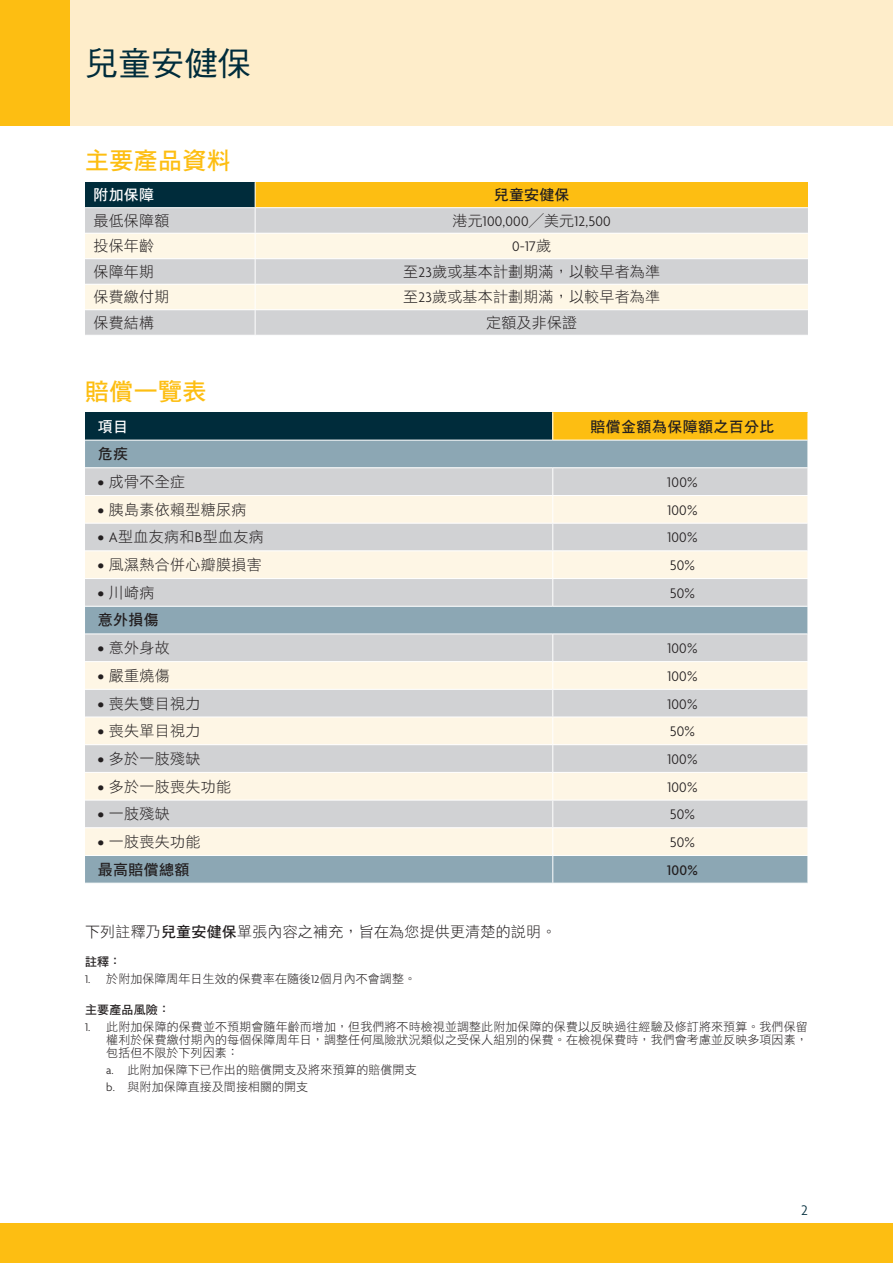
<style>
.page{position:relative;width:893px;height:1263px;background:#fff}
.page>*{position:absolute;margin:0;border:0;box-sizing:border-box;transform-origin:0 0}
.t1{font:33px "DF Hei HK W5";letter-spacing:.005em;color:#002c3b}
._01_Heading_1{font:24px "DF Hei HK W7";letter-spacing:.015em;color:#fdbe12}
._00_Body_text{font:15px "DF Hei HK W3";letter-spacing:.025em;color:#231f20}
._60_Inside_Table_Bod{font:15px "DF Hei HK W3";letter-spacing:.015em;color:#231f20}
._00_Body_text-2{font:300 15px "Agenda";letter-spacing:.015em;color:#231f20}
._00_Body_text-3{font:15px "DF Hei HK W7";letter-spacing:.025em;color:#231f20}
._60_Inside_Table_Bod-2{font:300 15px "Agenda";letter-spacing:.015em;color:#231f20}
._60_Inside_Table_Bod-3{font:15px "DF Hei HK W7";letter-spacing:.015em;color:#231f20}
._60_Inside_Table_Bod-4{font:15px "DF Hei HK W7";color:#fff}
._00_Body_text-4{font:500 15px "Agenda";color:#231f20}
._00_Body_text-5{font:15px "DF Hei HK W7";color:#fff}
.t2{font:300 15px "Agenda";color:#002c3b}
._10_Notes_text{font:12px/12.8px "DF Hei HK W3";letter-spacing:.005em;color:#231f20;text-align:justify}
._00_Body_text-6{font:12px "DF Hei HK W7";letter-spacing:.015em;color:#231f20}
._10_Notes_text-2{font:12px "DF Hei HK W7";color:#231f20}
.s1{font-family:"DF Hei HK W3";font-weight:400}
.s2{font-family:"Agenda";font-weight:300}
.s3{font-family:"Agenda";font-weight:700}
.s4{font-family:"DF Hei HK W7"}
</style>
<div class="page">
<div style="left:0;top:0;width:893px;height:126px;background:#feedca"></div>
<div style="left:0;top:0;width:70px;height:126px;background:#fdbe12"></div>
<div style="left:0;top:1223px;width:893px;height:40px;background:#fdbe12"></div>
<div style="left:85px;top:182px;width:170px;height:26px;background:#002c3b"></div>
<div style="left:255px;top:182px;width:553px;height:26px;background:#fdbe12"></div>
<div style="left:85px;top:208px;width:723px;height:127px;background:#d1d2d4"></div>
<svg style="left:85px;top:234px;width:723px;height:75px;background:#eeeae0"></svg>
<hr style="left:85px;top:284px;width:170px;height:1px;background:#fff">
<hr style="left:255px;top:284px;width:553px;height:1px;background:#fff">
<hr style="left:85px;top:207px;width:170px;height:1px;background:#fff">
<hr style="left:85px;top:258px;width:170px;height:1px;background:#fff">
<hr style="left:85px;top:309px;width:170px;height:1px;background:#fff">
<hr style="left:255px;top:207px;width:553px;height:1px;background:#fff">
<hr style="left:255px;top:258px;width:553px;height:1px;background:#fff">
<hr style="left:255px;top:309px;width:553px;height:1px;background:#fff">
<svg style="left:255px;top:182px;width:1px;height:153px"></svg>
<hr style="left:85px;top:233px;width:170px;height:1px;background:#fff">
<hr style="left:255px;top:233px;width:553px;height:1px;background:#fff">
<div style="left:85px;top:412px;width:468px;height:28px;background:#002c3b"></div>
<div style="left:553px;top:412px;width:255px;height:28px;background:#fdbe12"></div>
<div style="left:85px;top:441px;width:722px;height:442px;background:#8ca7b4"></div>
<div style="left:85px;top:468px;width:722px;height:27px;background:#d1d2d4"></div>
<svg style="left:85px;top:496px;width:722px;height:359px;background:#e0dfd9"></svg>
<hr style="left:85px;top:606px;width:468px;height:1px;background:#fff">
<hr style="left:553px;top:606px;width:255px;height:1px;background:#fff">
<svg style="left:552px;top:412px;width:1px;height:28px"></svg>
<hr style="left:85px;top:467px;width:468px;height:1px;background:#fff">
<hr style="left:553px;top:467px;width:255px;height:1px;background:#fff">
<hr style="left:85px;top:495px;width:468px;height:1px;background:#fff">
<hr style="left:553px;top:495px;width:255px;height:1px;background:#fff">
<hr style="left:85px;top:523px;width:468px;height:1px;background:#fff">
<hr style="left:553px;top:523px;width:255px;height:1px;background:#fff">
<hr style="left:85px;top:550px;width:468px;height:1px;background:#fff">
<hr style="left:553px;top:550px;width:255px;height:1px;background:#fff">
<hr style="left:85px;top:578px;width:468px;height:1px;background:#fff">
<hr style="left:553px;top:578px;width:255px;height:1px;background:#fff">
<svg style="left:552px;top:468px;width:1px;height:138px"></svg>
<hr style="left:85px;top:661px;width:468px;height:1px;background:#fff">
<hr style="left:553px;top:661px;width:255px;height:1px;background:#fff">
<hr style="left:85px;top:689px;width:468px;height:1px;background:#fff">
<hr style="left:553px;top:689px;width:255px;height:1px;background:#fff">
<hr style="left:85px;top:717px;width:468px;height:1px;background:#fff">
<hr style="left:553px;top:717px;width:255px;height:1px;background:#fff">
<hr style="left:85px;top:744px;width:468px;height:1px;background:#fff">
<hr style="left:553px;top:744px;width:255px;height:1px;background:#fff">
<hr style="left:85px;top:772px;width:468px;height:1px;background:#fff">
<hr style="left:553px;top:772px;width:255px;height:1px;background:#fff">
<hr style="left:85px;top:800px;width:468px;height:1px;background:#fff">
<hr style="left:553px;top:800px;width:255px;height:1px;background:#fff">
<hr style="left:85px;top:827px;width:468px;height:1px;background:#fff">
<hr style="left:553px;top:827px;width:255px;height:1px;background:#fff">
<hr style="left:85px;top:633px;width:468px;height:1px;background:#fff">
<hr style="left:553px;top:633px;width:255px;height:1px;background:#fff">
<hr style="left:85px;top:855px;width:468px;height:1px;background:#fff">
<hr style="left:553px;top:855px;width:255px;height:1px;background:#fff">
<svg style="left:552px;top:634px;width:1px;height:249px"></svg>
<svg style="left:807px;top:412px;width:1px;height:471px"></svg>
<p class="t1" style="left:85px;top:45px;width:167px">兒童安健保</p>
<p class="_01_Heading_1" style="left:85px;top:148px;width:147px">主要產品資料</p>
<p class="_60_Inside_Table_Bod-4" style="left:94px;top:187px;width:62px">附加保障</p>
<p class="_60_Inside_Table_Bod-3" style="left:494px;top:187px;width:77px">兒童安健保</p>
<p class="_60_Inside_Table_Bod" style="left:94px;top:212px;width:77px">最低保障額</p>
<p class="_60_Inside_Table_Bod-2" style="left:453px;top:213px;width:160px"><span class="s1">港元</span>100,000<span class="s1">╱美元</span>12,500</p>
<p class="_60_Inside_Table_Bod" style="left:94px;top:238px;width:62px">投保年齡</p>
<p class="_60_Inside_Table_Bod-2" style="left:512px;top:238px;width:41px">0-17<span class="s1">歲</span></p>
<p class="_60_Inside_Table_Bod" style="left:94px;top:263px;width:62px">保障年期</p>
<p class="_60_Inside_Table_Bod" style="left:403px;top:263px;width:258px">至<span class="s2">23</span>歲或基本計劃期滿，以較早者為準</p>
<p class="_60_Inside_Table_Bod" style="left:94px;top:289px;width:77px">保費繳付期</p>
<p class="_60_Inside_Table_Bod" style="left:403px;top:289px;width:258px">至<span class="s2">23</span>歲或基本計劃期滿，以較早者為準</p>
<p class="_60_Inside_Table_Bod" style="left:94px;top:314px;width:62px">保費結構</p>
<p class="_60_Inside_Table_Bod" style="left:486px;top:314px;width:93px">定額及非保證</p>
<p class="_01_Heading_1" style="left:85px;top:378px;width:123px">賠償一覽表</p>
<p class="_00_Body_text-5" style="left:98px;top:418px;width:32px">項目</p>
<p class="_00_Body_text-3" style="left:590px;top:418px;width:185px">賠償金額為保障額之百分比</p>
<p class="_00_Body_text-3" style="left:98px;top:446px;width:32px">危疾</p>
<p class="_00_Body_text" style="left:98px;top:473px;width:89px"><span class="s3">•</span> 成骨不全症</p>
<p class="_00_Body_text-2" style="left:667px;top:474px;width:32px">100%</p>
<p class="_00_Body_text" style="left:98px;top:501px;width:150px"><span class="s3">•</span> 胰島素依賴型糖尿病</p>
<p class="_00_Body_text-2" style="left:667px;top:502px;width:32px">100%</p>
<p class="_00_Body_text" style="left:98px;top:529px;width:168px"><span class="s3">•</span> <span class="s2">A</span>型血友病和<span class="s2">B</span>型血友病</p>
<p class="_00_Body_text-2" style="left:667px;top:529px;width:32px">100%</p>
<p class="_00_Body_text" style="left:98px;top:556px;width:166px"><span class="s3">•</span> 風濕熱合併心瓣膜損害</p>
<p class="_00_Body_text-2" style="left:670px;top:557px;width:27px">50%</p>
<p class="_00_Body_text" style="left:98px;top:584px;width:58px"><span class="s3">•</span> 川崎病</p>
<p class="_00_Body_text-2" style="left:670px;top:585px;width:27px">50%</p>
<p class="_00_Body_text-3" style="left:98px;top:612px;width:63px">意外損傷</p>
<p class="_00_Body_text" style="left:98px;top:640px;width:74px"><span class="s3">•</span> 意外身故</p>
<p class="_00_Body_text-2" style="left:667px;top:640px;width:32px">100%</p>
<p class="_00_Body_text" style="left:98px;top:667px;width:74px"><span class="s3">•</span> 嚴重燒傷</p>
<p class="_00_Body_text-2" style="left:667px;top:668px;width:32px">100%</p>
<p class="_00_Body_text" style="left:98px;top:695px;width:104px"><span class="s3">•</span> 喪失雙目視力</p>
<p class="_00_Body_text-2" style="left:667px;top:696px;width:32px">100%</p>
<p class="_00_Body_text" style="left:98px;top:723px;width:104px"><span class="s3">•</span> 喪失單目視力</p>
<p class="_00_Body_text-2" style="left:670px;top:723px;width:27px">50%</p>
<p class="_00_Body_text" style="left:98px;top:750px;width:104px"><span class="s3">•</span> 多於一肢殘缺</p>
<p class="_00_Body_text-2" style="left:667px;top:751px;width:32px">100%</p>
<p class="_00_Body_text" style="left:98px;top:778px;width:135px"><span class="s3">•</span> 多於一肢喪失功能</p>
<p class="_00_Body_text-2" style="left:667px;top:779px;width:32px">100%</p>
<p class="_00_Body_text" style="left:98px;top:806px;width:74px"><span class="s3">•</span> 一肢殘缺</p>
<p class="_00_Body_text-2" style="left:670px;top:806px;width:27px">50%</p>
<p class="_00_Body_text" style="left:98px;top:833px;width:104px"><span class="s3">•</span> 一肢喪失功能</p>
<p class="_00_Body_text-2" style="left:670px;top:834px;width:27px">50%</p>
<p class="_00_Body_text-3" style="left:98px;top:861px;width:93px">最高賠償總額</p>
<p class="_00_Body_text-4" style="left:667px;top:862px;width:32px">100%</p>
<p class="_00_Body_text" style="left:85px;top:923px;width:473px">下列註釋乃<span class="s4">兒童安健保</span>單張內容之補充，旨在為您提供更清楚的說明。</p>
<p class="_10_Notes_text-2" style="left:85px;top:955px;width:38px">註釋：</p>
<p class="_10_Notes_text" style="left:85px;top:972px;width:332px"><span class="s2">1.</span> 於附加保障周年日生效的保費率在隨後<span class="s2">12</span>個月內不會調整。</p>
<p class="_00_Body_text-6" style="left:85px;top:1003px;width:86px">主要產品風險：</p>
<p class="_10_Notes_text" style="left:106px;top:1020px;width:703px;text-indent:-21px"><span class="s2">1.</span> 此附加保障的保費並不預期會隨年齡而增加，但我們將不時檢視並調整此附加保障的保費以反映過往經驗及修訂將來預算。我們保留權利於保費繳付期內的每個保障周年日，調整任何風險狀況類似之受保人組別的保費。在檢視保費時，我們會考慮並反映多項因素，包括但不限於下列因素：</p>
<p class="_10_Notes_text" style="left:106px;top:1063px;width:312px"><span class="s2">a.</span> 此附加保障下已作出的賠償開支及將來預算的賠償開支</p>
<p class="_10_Notes_text" style="left:106px;top:1080px;width:203px"><span class="s2">b.</span> 與附加保障直接及間接相關的開支</p>
<p class="t2" style="left:801px;top:1202px;width:8px">2</p>
</div>
